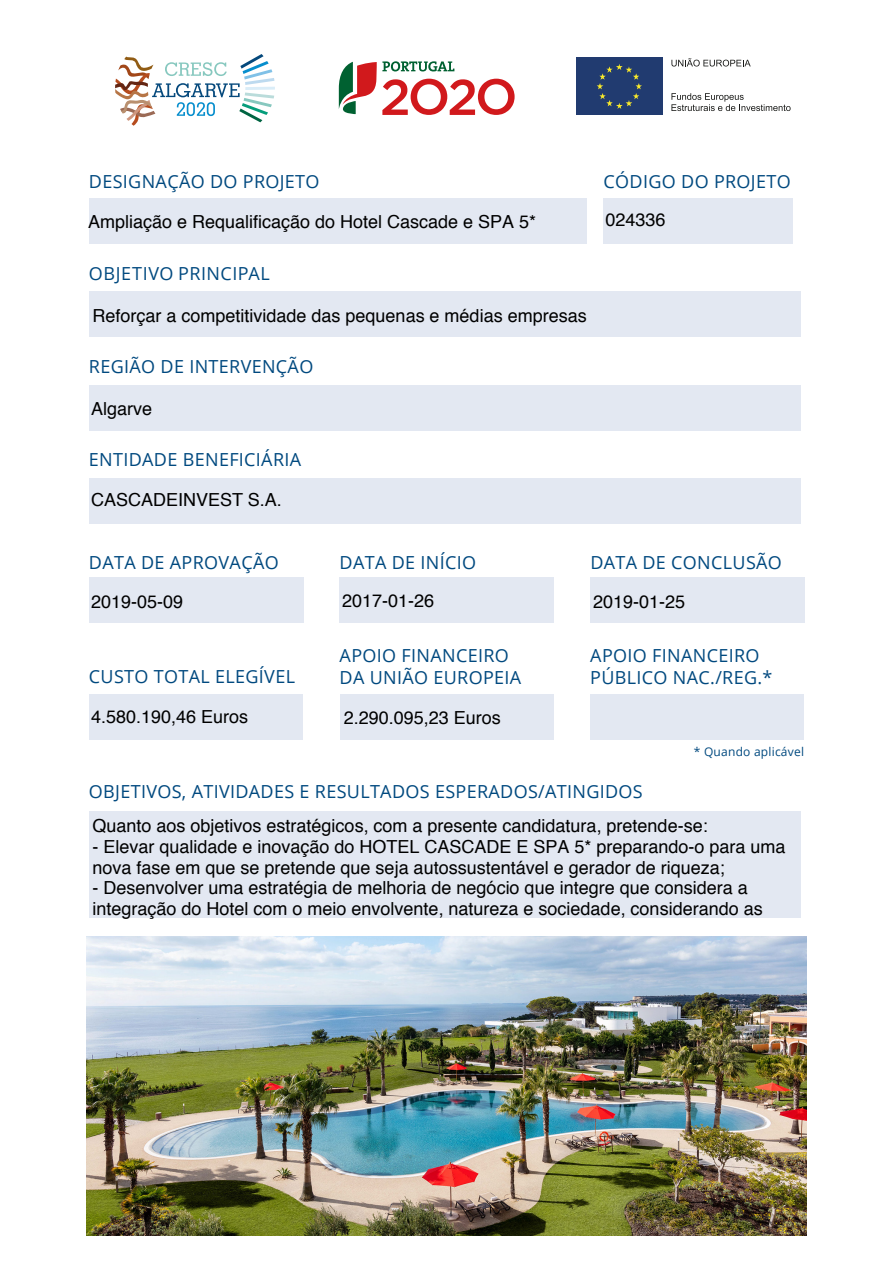
<style>
.page{position:relative;width:893px;height:1263px;background:#fff}
.page>*{position:absolute;margin:0;border:0;box-sizing:border-box;transform-origin:0 0}
.t1{font:18px/20.9px "Helvetica";color:#000}
.t2{font:18px/21.6px "Open Sans";letter-spacing:.02em;color:#00497f}
.t3{font:12px "Open Sans";letter-spacing:.02em;color:#00497f}
</style>
<div class="page">
<div style="left:89px;top:198px;width:498px;height:46px;background:#e3e8f2"></div>
<div style="left:604px;top:198px;width:189px;height:46px;background:#e3e8f2"></div>
<div style="left:89px;top:578px;width:214px;height:45px;background:#e3e8f2"></div>
<div style="left:340px;top:578px;width:214px;height:45px;background:#e3e8f2"></div>
<div style="left:89px;top:292px;width:712px;height:45px;background:#e3e8f2"></div>
<div style="left:89px;top:385px;width:712px;height:45px;background:#e3e8f2"></div>
<div style="left:89px;top:478px;width:712px;height:45px;background:#e3e8f2"></div>
<div style="left:89px;top:811px;width:712px;height:107px;background:#e3e8f2"></div>
<div style="left:89px;top:694px;width:214px;height:46px;background:#e3e8f2"></div>
<div style="left:340px;top:694px;width:214px;height:46px;background:#e3e8f2"></div>
<div style="left:590px;top:694px;width:214px;height:46px;background:#e3e8f2"></div>
<div style="left:590px;top:578px;width:214px;height:45px;background:#e3e8f2"></div>
<svg style="left:339px;top:61px;width:176px;height:54px"></svg>
<svg style="left:115px;top:54px;width:160px;height:72px"></svg>
<svg style="left:671px;top:58px;width:80px;height:9px"></svg>
<svg style="left:671px;top:93px;width:120px;height:18px"></svg>
<div style="left:576px;top:58px;width:87px;height:57px;background:#213b70"></div>
<svg style="left:597px;top:64px;width:45px;height:45px"></svg>
<img style="left:86px;top:936px;width:720px;height:299px">
<p class="t2" style="left:89px;top:172px;width:232px">DESIGNAÇÃO DO PROJETO</p>
<p class="t2" style="left:604px;top:173px;width:189px">CÓDIGO DO PROJETO</p>
<p class="t1" style="left:88px;top:213px;width:449px">Ampliação e Requalificação do Hotel Cascade e SPA 5*</p>
<p class="t1" style="left:605px;top:211px;width:62px">024336</p>
<p class="t2" style="left:89px;top:264px;width:183px">OBJETIVO PRINCIPAL</p>
<p class="t1" style="left:93px;top:307px;width:496px">Reforçar a competitividade das pequenas e médias empresas</p>
<p class="t2" style="left:89px;top:357px;width:226px">REGIÃO DE INTERVENÇÃO</p>
<p class="t1" style="left:91px;top:400px;width:63px">Algarve</p>
<p class="t2" style="left:89px;top:450px;width:214px">ENTIDADE BENEFICIÁRIA</p>
<p class="t1" style="left:91px;top:491px;width:192px">CASCADEINVEST S.A.</p>
<p class="t2" style="left:89px;top:553px;width:191px">DATA DE APROVAÇÃO</p>
<p class="t2" style="left:340px;top:553px;width:138px">DATA DE INÍCIO</p>
<p class="t2" style="left:590px;top:553px;width:193px">DATA DE CONCLUSÃO</p>
<p class="t1" style="left:91px;top:593px;width:94px">2019-05-09</p>
<p class="t1" style="left:342px;top:592px;width:94px">2017-01-26</p>
<p class="t1" style="left:593px;top:593px;width:94px">2019-01-25</p>
<p class="t2" style="left:89px;top:667px;width:208px">CUSTO TOTAL ELEGÍVEL</p>
<p class="t2" style="left:340px;top:647px;width:183px">APOIO FINANCEIRO<br>DA UNIÃO EUROPEIA</p>
<p class="t2" style="left:590px;top:647px;width:184px">APOIO FINANCEIRO<br>PÚBLICO NAC./REG.*</p>
<p class="t1" style="left:91px;top:708px;width:159px">4.580.190,46 Euros</p>
<p class="t1" style="left:344px;top:709px;width:159px">2.290.095,23 Euros</p>
<p class="t2" style="left:89px;top:783px;width:555px">OBJETIVOS, ATIVIDADES E RESULTADOS ESPERADOS/ATINGIDOS</p>
<p class="t3" style="left:694px;top:747px;width:112px">* Quando aplicável</p>
<p class="t1" style="left:93px;top:817px;width:617px">Quanto aos objetivos estratégicos, com a presente candidatura, pretende-se:</p>
<p class="t1" style="left:93px;top:838px;width:694px">- Elevar qualidade e inovação do HOTEL CASCADE E SPA 5* preparando-o para uma nova fase em que se pretende que seja autossustentável e gerador de riqueza;</p>
<p class="t1" style="left:93px;top:879px;width:672px">- Desenvolver uma estratégia de melhoria de negócio que integre que considera a integração do Hotel com o meio envolvente, natureza e sociedade, considerando as</p>
</div>
